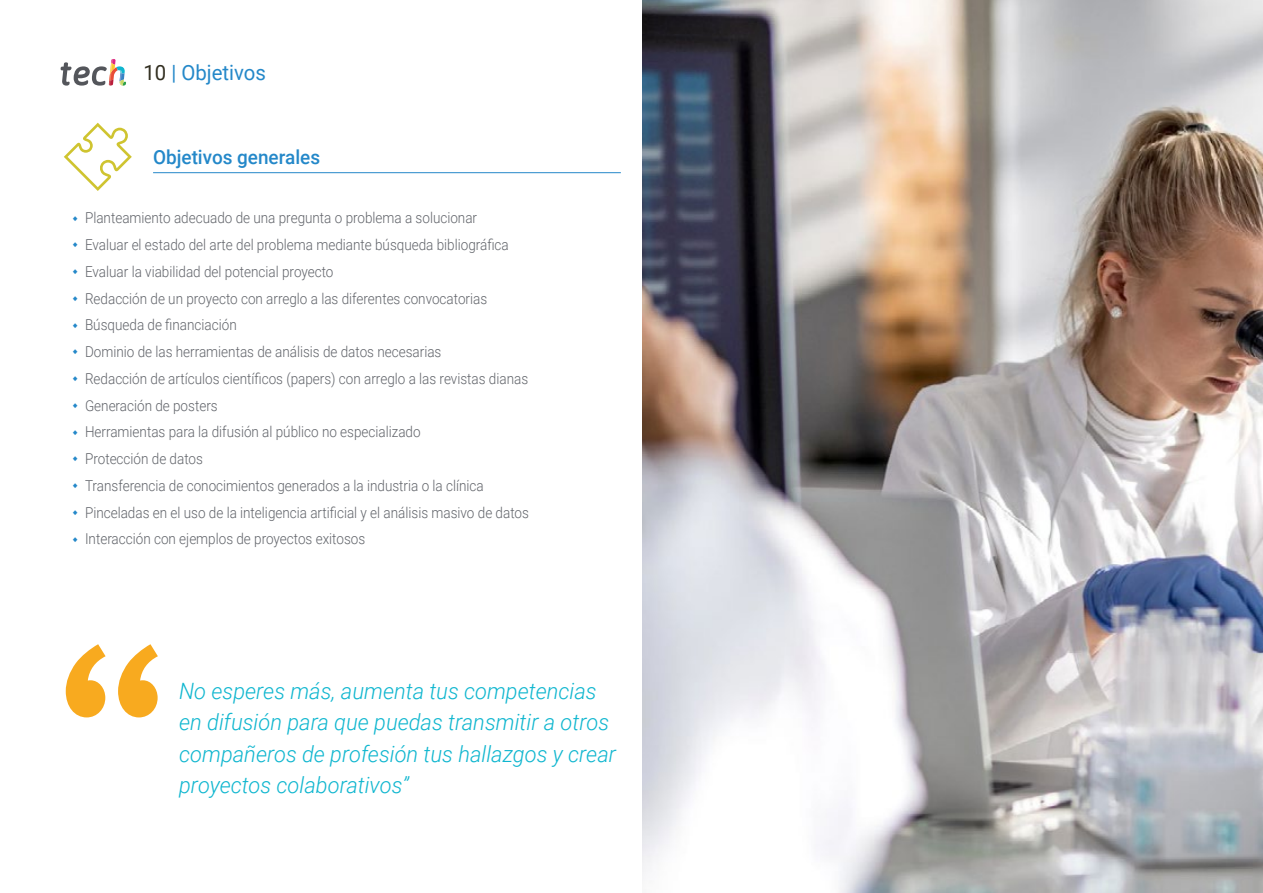
<style>
.page{position:relative;width:1263px;height:893px;background:#fff}
.page>*{position:absolute;margin:0;border:0;box-sizing:border-box;transform-origin:0 0}
.t1{font:italic 300 22.5px/31.5px "Roboto";color:#0fb6cf}
.t2{font:21px "Roboto";color:#2488c9}
.t3{font:500 19.5px "Roboto";color:#2488c9}
.t4{font:300 15px/26.7px "Roboto";color:#61646a;scale:.9 1}
.s1{color:#312e20}
</style>
<div class="page">
<hr style="left:153px;top:172px;width:468px;height:1px;background:#2488c9">
<svg style="left:64px;top:123px;width:68px;height:68px"></svg>
<img style="left:642px;top:0;width:621px;height:893px">
<svg style="left:66px;top:644px;width:92px;height:73px"></svg>
<svg style="left:61px;top:59px;width:65px;height:27px"></svg>
<h2 class="t2" style="left:144px;top:57px;width:124px"><span class="s1">10</span> | Objetivos</h2>
<h3 class="t3" style="left:153px;top:144px;width:169px">Objetivos generales</h3>
<p class="t4" style="left:85px;top:204px;width:495px">Planteamiento adecuado de una pregunta o problema a solucionar<br>Evaluar el estado del arte del problema mediante búsqueda bibliográfica Evaluar la viabilidad del potencial proyecto<br>Redacción de un proyecto con arreglo a las diferentes convocatorias Búsqueda de financiación<br>Dominio de las herramientas de análisis de datos necesarias<br>Redacción de artículos científicos (papers) con arreglo a las revistas dianas Generación de posters<br>Herramientas para la difusión al público no especializado<br>Protección de datos<br>Transferencia de conocimientos generados a la industria o la clínica Pinceladas en el uso de la inteligencia artificial y el análisis masivo de datos Interacción con ejemplos de proyectos exitosos</p>
<h1 class="t1" style="left:179px;top:674px;width:438px">No esperes más, aumenta tus competencias en difusión para que puedas transmitir a otros compañeros de profesión tus hallazgos y crear proyectos colaborativos”</h1>
</div>
